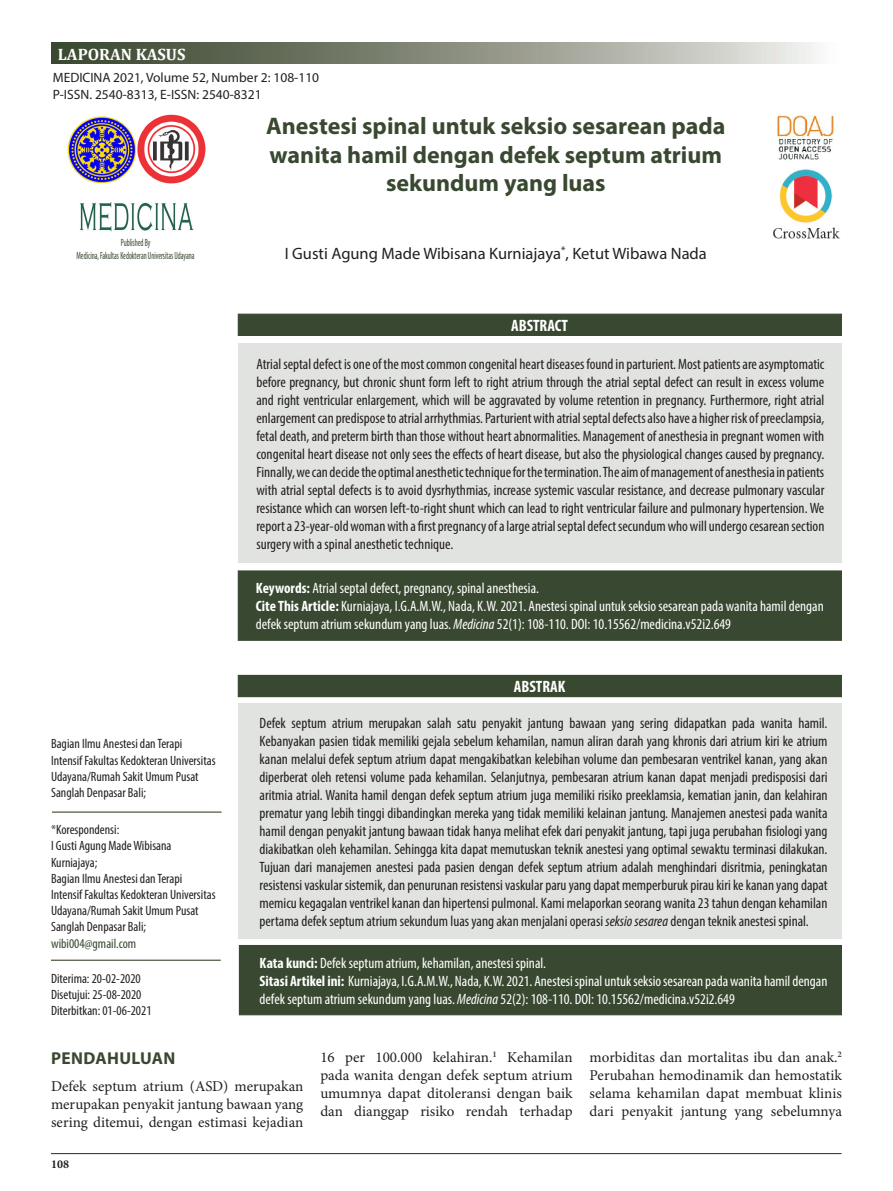
<style>
.page{position:relative;width:893px;height:1191px;background:#fff}
.page>*{position:absolute;margin:0;border:0;box-sizing:border-box;transform-origin:0 0}
.t1{font:700 24px/28.8px "Myriad Pro";color:#394830;text-align:center}
.t2{font:700 17.25px "Myriad Pro";letter-spacing:.02em;color:#394830}
.t3{font:16.5px "Myriad Pro";color:#231f20}
.Default{font:700 condensed 16.5px "Myriad Pro";color:#fff}
.t4{font:700 16.5px "Cambria";color:#fff}
.Normal__Web{font:condensed 15px/18px "Myriad Pro";color:#231f20;text-align:justify}
.t5{font:condensed 15px/18px "Myriad Pro";color:#fff}
.t6{font:15px/18px "Minion Pro";color:#231f20;text-align:justify}
.t7{font:condensed 13.5px/16.2px "Myriad Pro";color:#231f20}
.t8{font:13.5px "Myriad Pro";color:#231f20}
.t9{font:condensed 13.5px "Myriad Pro";color:#394830}
.judul{font:700 12px "Minion Pro";color:#231f20}
.judul-2{font:condensed 10.5px "Myriad Pro";color:#394830;scale:.72 1}
.s1{color:#394830}
.s2{font-weight:700}
.s3{font-style:italic}
</style>
<div class="page">
<svg style="left:51px;top:43px;width:766px;height:20px;background:#8a9081"></svg>
<div style="left:238px;top:314px;width:604px;height:22px;background:#394830"></div>
<div style="left:238px;top:570px;width:604px;height:71px;background:#394830;border:1px solid #394830"></div>
<div style="left:238px;top:675px;width:604px;height:22px;background:#394830"></div>
<div style="left:239px;top:343px;width:603px;height:220px;background:#e1e3e0"></div>
<div style="left:239px;top:703px;width:603px;height:236px;background:#e1e3e0"></div>
<hr style="left:52px;top:811px;width:170px;height:1px;background:#394830">
<hr style="left:51px;top:959px;width:170px;height:1px;background:#394830">
<hr style="left:51px;top:1153px;width:790px;height:1px;background:#394830">
<img style="left:67px;top:115px;width:139px;height:69px">
<img style="left:773px;top:169px;width:67px;height:69px">
<img style="left:778px;top:116px;width:55px;height:43px">
<img style="left:80px;top:202px;width:114px;height:30px">
<div style="left:239px;top:945px;width:603px;height:70px;background:#394830"></div>
<p class="t4" style="left:58px;top:43px;width:129px">LAPORAN KASUS</p>
<p class="t8" style="left:53px;top:70px;width:268px">MEDICINA 2021, Volume 52, Number 2: 108-110</p>
<p class="t8" style="left:53px;top:86px;width:210px">P-ISSN. 2540-8313, E-ISSN: 2540-8321</p>
<p class="judul-2" style="left:121px;top:236px;width:43px">Published By</p>
<p class="judul-2" style="left:76px;top:249px;width:166px">Medicina, Fakultas Kedokteran Universitas Udayana</p>
<p class="t7" style="left:51px;top:735px;width:166px">Bagian Ilmu Anestesi dan Terapi<br>Intensif Fakultas Kedokteran Universitas<br>Udayana/Rumah Sakit Umum Pusat<br>Sanglah Denpasar Bali;</p>
<p class="t7" style="left:51px;top:821px;width:70px"><span class="s1">*</span>Korespondensi:</p>
<p class="t7" style="left:51px;top:837px;width:122px">I Gusti Agung Made Wibisana<br>Kurniajaya;</p>
<p class="t7" style="left:51px;top:870px;width:166px">Bagian Ilmu Anestesi dan Terapi<br>Intensif Fakultas Kedokteran Universitas<br>Udayana/Rumah Sakit Umum Pusat<br>Sanglah Denpasar Bali;</p>
<p class="t9" style="left:51px;top:935px;width:87px">wibi004@gmail.com</p>
<p class="t7" style="left:51px;top:970px;width:91px">Diterima: 20-02-2020</p>
<p class="t7" style="left:51px;top:986px;width:92px">Disetujui: 25-08-2020</p>
<p class="t7" style="left:51px;top:1002px;width:102px">Diterbitkan: 01-06-2021</p>
<p class="t1" style="left:266px;top:110px;width:461px">Anestesi spinal untuk seksio sesarean pada</p>
<p class="t1" style="left:270px;top:139px;width:454px">wanita hamil dengan defek septum atrium sekundum yang luas</p>
<p class="t3" style="left:285px;top:243px;width:423px">I Gusti Agung Made Wibisana Kurniajaya<sup>*</sup>, Ketut Wibawa Nada</p>
<p class="Default" style="left:511px;top:315px;width:58px">ABSTRACT</p>
<p class="Normal__Web" style="left:256px;top:355px;width:569px">Atrial septal defect is one of the most common congenital heart diseases found in parturient. Most patients are asymptomatic before pregnancy, but chronic shunt form left to right atrium through the atrial septal defect can result in excess volume and right ventricular enlargement, which will be aggravated by volume retention in pregnancy. Furthermore, right atrial enlargement can predispose to atrial arrhythmias. Parturient with atrial septal defects also have a higher risk of preeclampsia, fetal death, and preterm birth than those without heart abnormalities. Management of anesthesia in pregnant women with congenital heart disease not only sees the effects of heart disease, but also the physiological changes caused by pregnancy.<br>Finnally, we can decide the optimal anesthetic technique for the termination. The aim of management of anesthesia in patients with atrial septal defects is to avoid dysrhythmias, increase systemic vascular resistance, and decrease pulmonary vascular resistance which can worsen left-to-right shunt which can lead to right ventricular failure and pulmonary hypertension. We report a 23-year-old woman with a first pregnancy of a large atrial septal defect secundum who will undergo cesarean section surgery with a spinal anesthetic technique.</p>
<p class="t5" style="left:256px;top:579px;width:285px"><span class="s2">Keywords:</span> Atrial septal defect, pregnancy, spinal anesthesia.</p>
<p class="t5" style="left:256px;top:597px;width:569px"><span class="s2">Cite This Article:</span> Kurniajaya, I.G.A.M.W., Nada, K.W. 2021. Anestesi spinal untuk seksio sesarean pada wanita hamil dengan defek septum atrium sekundum yang luas. <span class="s3">Medicina</span> 52(1): 108-110. DOI: 10.15562/medicina.v52i2.649</p>
<p class="Default" style="left:514px;top:676px;width:53px">ABSTRAK</p>
<p class="Normal__Web" style="left:260px;top:713px;width:569px">Defek septum atrium merupakan salah satu penyakit jantung bawaan yang sering didapatkan pada wanita hamil.<br>Kebanyakan pasien tidak memiliki gejala sebelum kehamilan, namun aliran darah yang khronis dari atrium kiri ke atrium kanan melalui defek septum atrium dapat mengakibatkan kelebihan volume dan pembesaran ventrikel kanan, yang akan diperberat oleh retensi volume pada kehamilan. Selanjutnya, pembesaran atrium kanan dapat menjadi predisposisi dari aritmia atrial. Wanita hamil dengan defek septum atrium juga memiliki risiko preeklamsia, kematian janin, dan kelahiran prematur yang lebih tinggi dibandingkan mereka yang tidak memiliki kelainan jantung. Manajemen anestesi pada wanita hamil dengan penyakit jantung bawaan tidak hanya melihat efek dari penyakit jantung, tapi juga perubahan fisiologi yang diakibatkan oleh kehamilan. Sehingga kita dapat memutuskan teknik anestesi yang optimal sewaktu terminasi dilakukan.<br>Tujuan dari manajemen anestesi pada pasien dengan defek septum atrium adalah menghindari disritmia, peningkatan resistensi vaskular sistemik, dan penurunan resistensi vaskular paru yang dapat memperburuk pirau kiri ke kanan yang dapat memicu kegagalan ventrikel kanan dan hipertensi pulmonal. Kami melaporkan seorang wanita 23 tahun dengan kehamilan pertama defek septum atrium sekundum luas yang akan menjalani operasi <span class="s3">seksio sesarea</span> dengan teknik anestesi spinal.</p>
<p class="t5" style="left:260px;top:953px;width:288px"><span class="s2">Kata kunci:</span> Defek septum atrium, kehamilan, anestesi spinal.</p>
<p class="t5" style="left:260px;top:971px;width:569px"><span class="s2">Sitasi Artikel ini:</span> Kurniajaya, I.G.A.M.W., Nada, K.W. 2021. Anestesi spinal untuk seksio sesarean pada wanita hamil dengan defek septum atrium sekundum yang luas. <span class="s3">Medicina</span> 52(2): 108-110. DOI: 10.15562/medicina.v52i2.649</p>
<p class="t2" style="left:51px;top:1047px;width:126px">PENDAHULUAN</p>
<p class="t6" style="left:51px;top:1077px;width:254px">Defek septum atrium (ASD) merupakan merupakan penyakit jantung bawaan yang sering ditemui, dengan estimasi kejadian</p>
<p class="judul" style="left:51px;top:1156px;width:19px">108</p>
<p class="t6" style="left:320px;top:1048px;width:254px">16 per 100.000 kelahiran.<sup>1</sup> Kehamilan pada wanita dengan defek septum atrium umumnya dapat ditoleransi dengan baik dan dianggap risiko rendah terhadap</p>
<p class="t6" style="left:590px;top:1048px;width:254px">morbiditas dan mortalitas ibu dan anak.<sup>2<br></sup>Perubahan hemodinamik dan hemostatik selama kehamilan dapat membuat klinis dari penyakit jantung yang sebelumnya</p>
</div>
